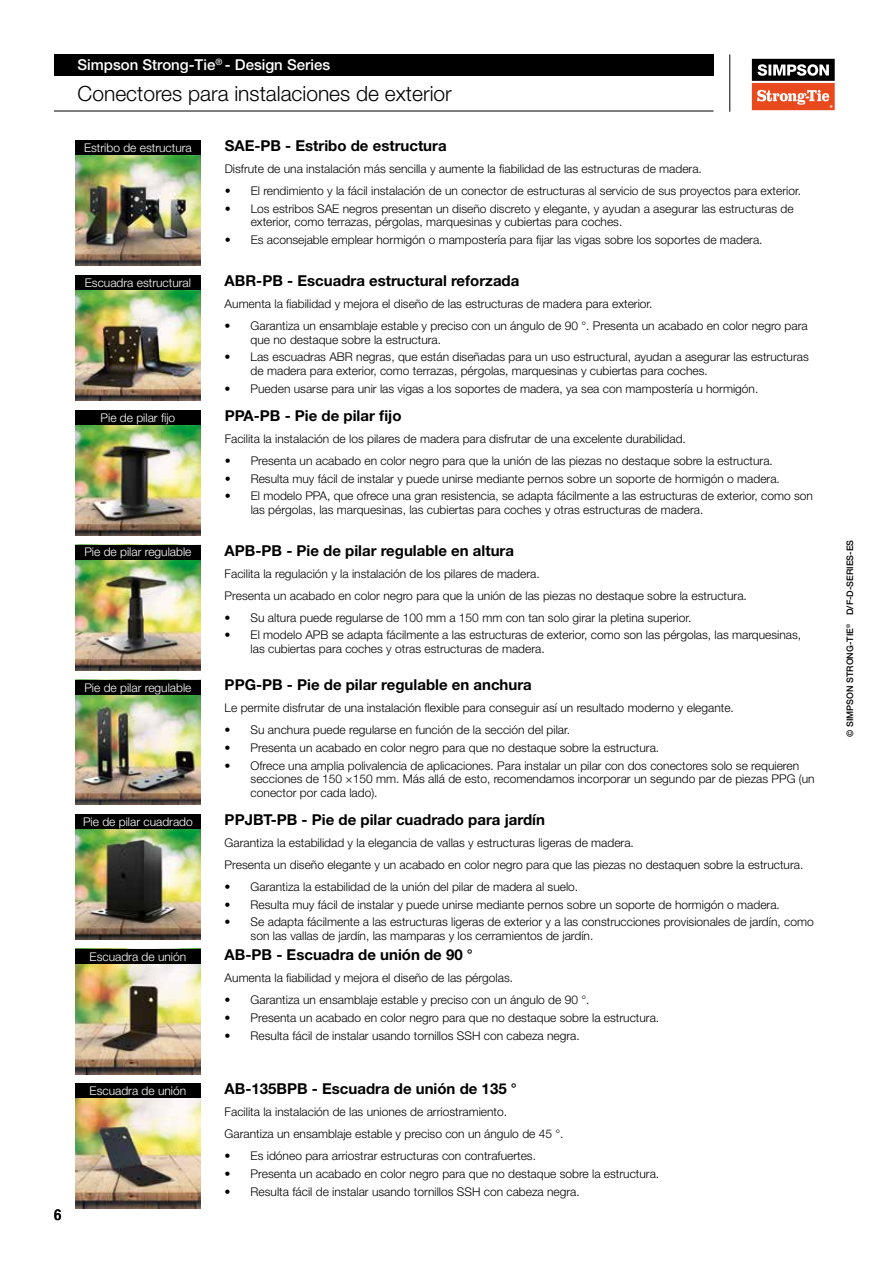
<style>
.page{position:relative;width:893px;height:1263px;background:#fff}
.page>*{position:absolute;margin:0;border:0;box-sizing:border-box;transform-origin:0 0}
.t1{font:300 21px "Helvetica Neue LT Std";color:#000}
.t2{font:700 15px "Helvetica Neue LT Std";color:#000}
.t3{font:500 15px "Helvetica Neue LT Std";color:#fff}
.t4{font:500 condensed 15px "Helvetica Neue LT Std";color:#000}
.t5{font:300 12px/13.5px "Helvetica Neue LT Std";color:#000}
.t6{font:300 12px "Helvetica Neue LT Std";color:#fff}
.t7{font:500 9px "Helvetica Neue LT Std";color:#000}
</style>
<div class="page">
<div style="left:54px;top:54px;width:659px;height:22px;background:#000"></div>
<hr style="left:729px;top:54px;width:1px;height:58px;background:#000">
<hr style="left:54px;top:111px;width:659px;height:1px;background:#000">
<div style="left:748px;top:55px;width:91px;height:59px;background:linear-gradient(to right,#fff,#fff)"></div>
<svg style="left:752px;top:59px;width:83px;height:51px"></svg>
<img style="left:75px;top:155px;width:126px;height:111px">
<div style="left:75px;top:140px;width:126px;height:15px;background:#000"></div>
<img style="left:75px;top:275px;width:126px;height:126px">
<div style="left:75px;top:276px;width:126px;height:14px;background:#000"></div>
<img style="left:75px;top:425px;width:126px;height:110px">
<div style="left:75px;top:410px;width:126px;height:15px;background:#000"></div>
<img style="left:75px;top:559px;width:126px;height:111px">
<div style="left:75px;top:545px;width:126px;height:14px;background:#000"></div>
<img style="left:75px;top:679px;width:126px;height:126px">
<div style="left:75px;top:680px;width:126px;height:15px;background:#000"></div>
<img style="left:75px;top:949px;width:126px;height:125px">
<div style="left:75px;top:950px;width:126px;height:14px;background:#000"></div>
<img style="left:75px;top:829px;width:126px;height:110px">
<div style="left:75px;top:814px;width:126px;height:15px;background:#000"></div>
<img style="left:75px;top:1098px;width:126px;height:111px">
<div style="left:75px;top:1084px;width:126px;height:14px;background:#000"></div>
<p class="t4" style="left:54px;top:1206px;width:9px">6</p>
<p class="t3" style="left:78px;top:56px;width:254px">Simpson Strong-Tie<sup>®</sup> - Design Series</p>
<h1 class="t1" style="left:78px;top:81px;width:376px">Conectores para instalaciones de exterior</h1>
<p class="t6" style="left:84px;top:140px;width:109px">Estribo de estructura</p>
<p class="t6" style="left:85px;top:276px;width:108px">Escuadra estructural</p>
<p class="t6" style="left:101px;top:410px;width:76px">Pie de pilar fijo</p>
<p class="t6" style="left:84px;top:545px;width:109px">Pie de pilar regulable</p>
<p class="t6" style="left:84px;top:680px;width:109px">Pie de pilar regulable</p>
<p class="t6" style="left:83px;top:814px;width:111px">Pie de pilar cuadrado</p>
<p class="t6" style="left:90px;top:949px;width:98px">Escuadra de unión</p>
<p class="t6" style="left:90px;top:1083px;width:98px">Escuadra de unión</p>
<p class="t2" style="left:225px;top:136px;width:223px">SAE-PB - Estribo de estructura</p>
<p class="t5" style="left:225px;top:162px;width:479px">Disfrute de una instalación más sencilla y aumente la fiabilidad de las estructuras de madera.</p>
<p class="t5" style="left:225px;top:184px;width:578px">• El rendimiento y la fácil instalación de un conector de estructuras al servicio de sus proyectos para exterior.</p>
<p class="t5" style="left:251px;top:201px;width:544px;text-indent:-26px">• Los estribos SAE negros presentan un diseño discreto y elegante, y ayudan a asegurar las estructuras de exterior, como terrazas, pérgolas, marquesinas y cubiertas para coches.</p>
<p class="t5" style="left:225px;top:232px;width:539px">• Es aconsejable emplear hormigón o mampostería para fijar las vigas sobre los soportes de madera.</p>
<p class="t2" style="left:225px;top:271px;width:296px">ABR-PB - Escuadra estructural reforzada</p>
<p class="t5" style="left:225px;top:297px;width:429px">Aumenta la fiabilidad y mejora el diseño de las estructuras de madera para exterior.</p>
<p class="t5" style="left:251px;top:319px;width:559px;text-indent:-26px">• Garantiza un ensamblaje estable y preciso con un ángulo de 90 °. Presenta un acabado en color negro para que no destaque sobre la estructura.</p>
<p class="t5" style="left:251px;top:350px;width:560px;text-indent:-26px">• Las escuadras ABR negras, que están diseñadas para un uso estructural, ayudan a asegurar las estructuras de madera para exterior, como terrazas, pérgolas, marquesinas y cubiertas para coches.</p>
<p class="t5" style="left:225px;top:381px;width:535px">• Pueden usarse para unir las vigas a los soportes de madera, ya sea con mampostería u hormigón.</p>
<p class="t2" style="left:225px;top:406px;width:178px">PPA-PB - Pie de pilar fijo</p>
<p class="t5" style="left:225px;top:432px;width:463px">Facilita la instalación de los pilares de madera para disfrutar de una excelente durabilidad.</p>
<p class="t5" style="left:225px;top:454px;width:550px">• Presenta un acabado en color negro para que la unión de las piezas no destaque sobre la estructura.</p>
<p class="t5" style="left:225px;top:471px;width:557px">• Resulta muy fácil de instalar y puede unirse mediante pernos sobre un soporte de hormigón o madera.</p>
<p class="t5" style="left:251px;top:489px;width:564px;text-indent:-26px">• El modelo PPA, que ofrece una gran resistencia, se adapta fácilmente a las estructuras de exterior, como son las pérgolas, las marquesinas, las cubiertas para coches y otras estructuras de madera.</p>
<p class="t2" style="left:225px;top:541px;width:291px">APB-PB - Pie de pilar regulable en altura</p>
<p class="t5" style="left:225px;top:562px;width:524px;line-height:22px">Facilita la regulación y la instalación de los pilares de madera.<br>Presenta un acabado en color negro para que la unión de las piezas no destaque sobre la estructura.</p>
<p class="t5" style="left:225px;top:610px;width:468px">• Su altura puede regularse de 100 mm a 150 mm con tan solo girar la pletina superior.</p>
<p class="t5" style="left:251px;top:628px;width:552px;text-indent:-26px">• El modelo APB se adapta fácilmente a las estructuras de exterior, como son las pérgolas, las marquesinas, las cubiertas para coches y otras estructuras de madera.</p>
<p class="t2" style="left:225px;top:676px;width:309px">PPG-PB - Pie de pilar regulable en anchura</p>
<p class="t5" style="left:225px;top:701px;width:511px">Le permite disfrutar de una instalación flexible para conseguir así un resultado moderno y elegante.</p>
<p class="t5" style="left:225px;top:723px;width:347px">• Su anchura puede regularse en función de la sección del pilar.</p>
<p class="t5" style="left:225px;top:741px;width:436px">• Presenta un acabado en color negro para que no destaque sobre la estructura.</p>
<p class="t5" style="left:251px;top:758px;width:566px;text-indent:-26px">• Ofrece una amplia polivalencia de aplicaciones. Para instalar un pilar con dos conectores solo se requieren secciones de 150 ×150 mm. Más allá de esto, recomendamos incorporar un segundo par de piezas PPG (un conector por cada lado).</p>
<p class="t2" style="left:225px;top:810px;width:322px">PPJBT-PB - Pie de pilar cuadrado para jardín</p>
<p class="t5" style="left:225px;top:831px;width:580px;line-height:22px">Garantiza la estabilidad y la elegancia de vallas y estructuras ligeras de madera.<br>Presenta un diseño elegante y un acabado en color negro para que las piezas no destaquen sobre la estructura.</p>
<p class="t5" style="left:225px;top:880px;width:355px">• Garantiza la estabilidad de la unión del pilar de madera al suelo.</p>
<p class="t5" style="left:225px;top:897px;width:557px">• Resulta muy fácil de instalar y puede unirse mediante pernos sobre un soporte de hormigón o madera.</p>
<p class="t5" style="left:251px;top:915px;width:565px;text-indent:-26px">• Se adapta fácilmente a las estructuras ligeras de exterior y a las construcciones provisionales de jardín, como son las vallas de jardín, las mamparas y los cerramientos de jardín.</p>
<p class="t2" style="left:225px;top:946px;width:250px">AB-PB - Escuadra de unión de 90 °</p>
<p class="t5" style="left:225px;top:971px;width:290px">Aumenta la fiabilidad y mejora el diseño de las pérgolas.</p>
<p class="t5" style="left:225px;top:993px;width:366px">• Garantiza un ensamblaje estable y preciso con un ángulo de 90 °.</p>
<p class="t5" style="left:225px;top:1011px;width:436px">• Presenta un acabado en color negro para que no destaque sobre la estructura.</p>
<p class="t5" style="left:225px;top:1028px;width:357px">• Resulta fácil de instalar usando tornillos SSH con cabeza negra.</p>
<p class="t2" style="left:225px;top:1080px;width:294px">AB-135BPB - Escuadra de unión de 135 °</p>
<p class="t5" style="left:225px;top:1101px;width:340px;line-height:22px">Facilita la instalación de las uniones de arriostramiento.<br>Garantiza un ensamblaje estable y preciso con un ángulo de 45 °.</p>
<p class="t5" style="left:225px;top:1149px;width:313px">• Es idóneo para arriostrar estructuras con contrafuertes.</p>
<p class="t5" style="left:225px;top:1167px;width:436px">• Presenta un acabado en color negro para que no destaque sobre la estructura.</p>
<p class="t5" style="left:225px;top:1184px;width:357px">• Resulta fácil de instalar usando tornillos SSH con cabeza negra.</p>
<p class="t7" style="left:844px;top:737px;width:198px;rotate:-90deg">© SIMPSON STRONG-TIE<sup>®</sup> D/F-D-SERIES-ES</p>
</div>
